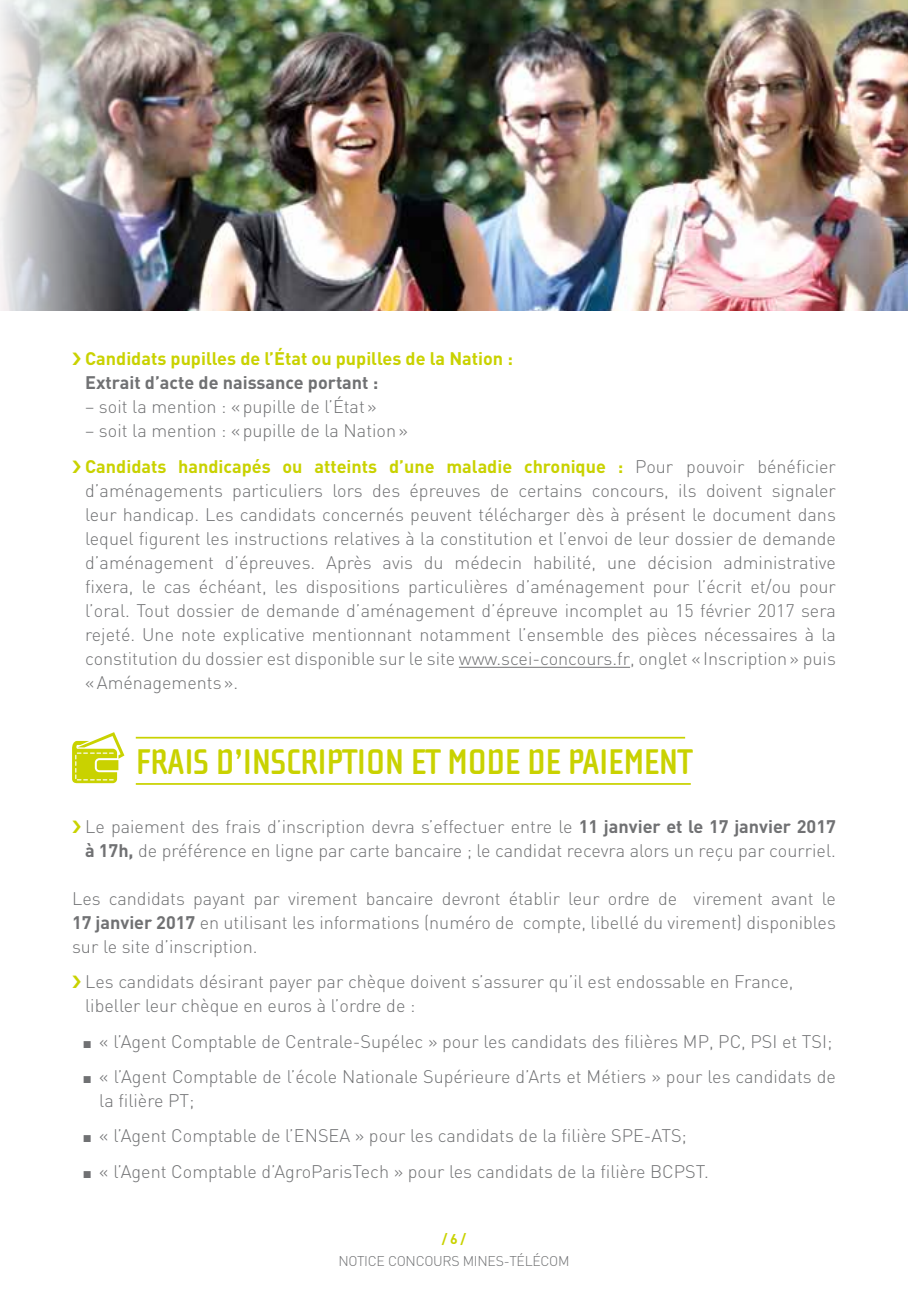
<style>
.page{position:relative;width:908px;height:1299px;background:#fff}
.page>*{position:absolute;margin:0;border:0;box-sizing:border-box;transform-origin:0 0}
.t1{font:700 36.6px "Cholla Sans";letter-spacing:-.02em;color:#c9d200}
.t2{font:300 18px/24px "DIN";color:#707173}
.t3{font:700 18px "DIN";color:#c9d200}
.t4{font:700 18px "DIN";color:#707173}
.t5{font:300 14px "DIN";letter-spacing:-.02em;color:#707173}
.t6{font:700 14px "DIN";color:#c9d200}
.s1{font-weight:700;color:#c9d200}
.s2{font-weight:700}
</style>
<div class="page">
<hr style="left:458px;top:667px;width:171px;height:1px;background:#707173">
<hr style="left:136px;top:783px;width:554px;height:1px;background:#c9d200">
<hr style="left:136px;top:736px;width:548px;height:2px;background:#c9d200">
<img style="left:0;top:0;width:907px;height:310px">
<svg style="left:72px;top:732px;width:52px;height:51px"></svg>
<p class="t3" style="left:85px;top:347px;width:429px">Candidats pupilles de l’État ou pupilles de la Nation :</p>
<p class="t4" style="left:85px;top:371px;width:294px">Extrait d’acte de naissance portant :</p>
<p class="t2" style="left:85px;top:394px;width:293px">– soit la mention : «pupille de l’État»</p>
<p class="t2" style="left:85px;top:413px;width:752px;line-height:35.4px">– soit la mention : «pupille de la Nation»<br><span class="s1">Candidats handicapés ou atteints d’une maladie chronique :</span> Pour pouvoir bénéficier</p>
<p class="t2" style="left:85px;top:478px;width:752px;text-align:justify">d’aménagements particuliers lors des épreuves de certains concours, ils doivent signaler leur handicap. Les candidats concernés peuvent télécharger dès à présent le document dans lequel figurent les instructions relatives à la constitution et l’envoi de leur dossier de demande d’aménagement d’épreuves. Après avis du médecin habilité, une décision administrative fixera, le cas échéant, les dispositions particulières d’aménagement pour l’écrit et/ou pour l’oral. Tout dossier de demande d’aménagement d’épreuve incomplet au 15 février 2017 sera rejeté. Une note explicative mentionnant notamment l’ensemble des pièces nécessaires à la constitution du dossier est disponible sur le site www.scei-concours.fr, onglet «Inscription» puis «Aménagements».</p>
<h1 class="t1" style="left:136px;top:742px;width:558px">FRAIS D’INSCRIPTION ET MODE DE PAIEMENT</h1>
<p class="t2" style="left:85px;top:814px;width:752px">Le paiement des frais d’inscription devra s’effectuer entre le <span class="s2">11 janvier et le 17 janvier 2017 à 17h,</span> de préférence en ligne par carte bancaire ; le candidat recevra alors un reçu par courriel.</p>
<p class="t2" style="left:72px;top:886px;width:765px;text-align:justify">Les candidats payant par virement bancaire devront établir leur ordre de virement avant le <span class="s2">17 janvier 2017</span> en utilisant les informations (numéro de compte, libellé du virement) disponibles sur le site d’inscription.</p>
<p class="t2" style="left:85px;top:969px;width:709px">Les candidats désirant payer par chèque doivent s’assurer qu’il est endossable en France, libeller leur chèque en euros à l’ordre de :</p>
<p class="t2" style="left:83px;top:1028px;width:750px">■ « l’Agent Comptable de Centrale-Supélec » pour les candidats des filières MP, PC, PSI et TSI;</p>
<p class="t2" style="left:99px;top:1064px;width:737px;text-indent:-16px">■ « l’Agent Comptable de l’école Nationale Supérieure d’Arts et Métiers » pour les candidats de la filière PT;</p>
<p class="t2" style="left:83px;top:1123px;width:604px">■ « l’Agent Comptable de l’ENSEA » pour les candidats de la filière SPE-ATS;</p>
<p class="t2" style="left:83px;top:1158px;width:626px">■ « l’Agent Comptable d’AgroParisTech » pour les candidats de la filière BCPST.</p>
<p class="t6" style="left:441px;top:1229px;width:26px">/ 6 /</p>
<p class="t5" style="left:338px;top:1251px;width:233px">NOTICE CONCOURS MINES-TÉLÉCOM</p>
</div>
